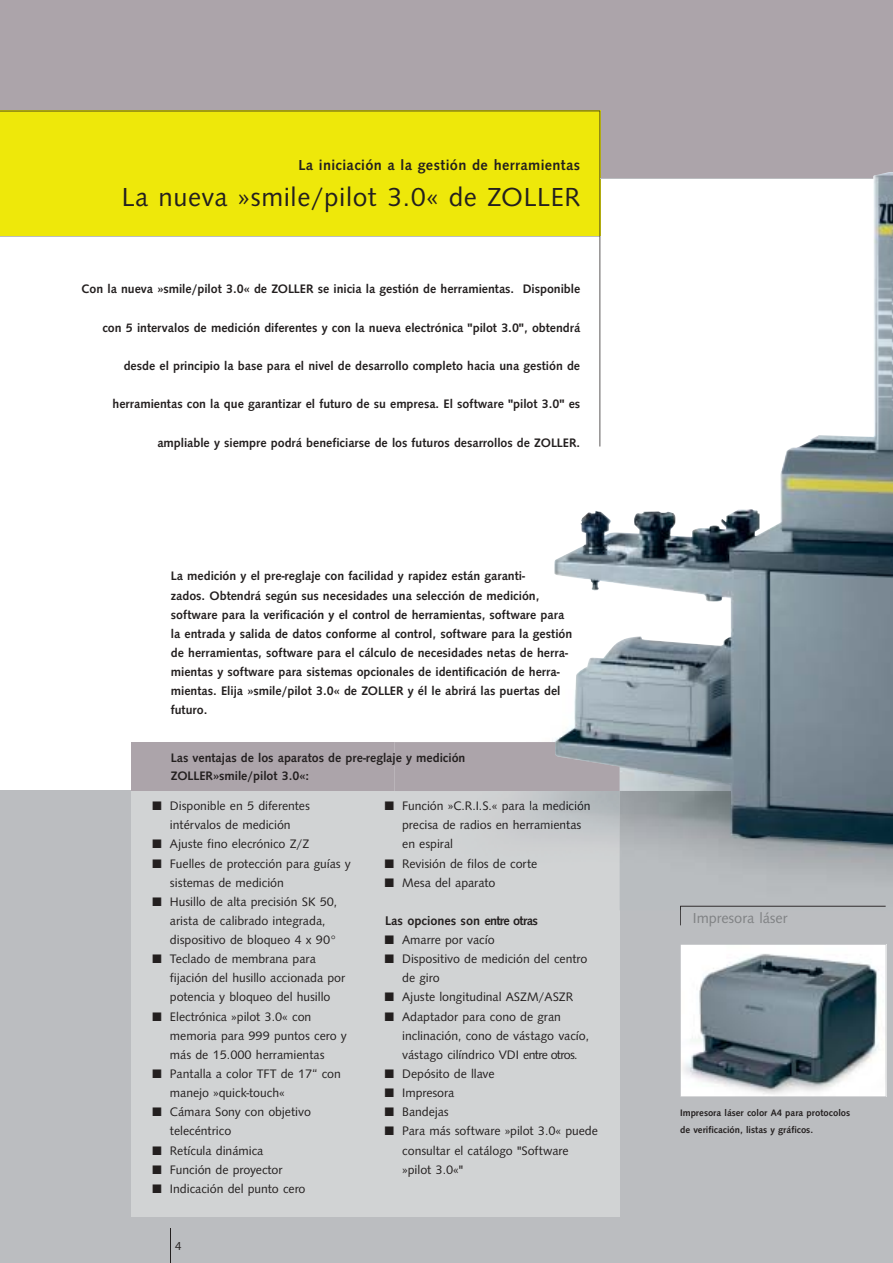
<style>
.page{position:relative;width:893px;height:1263px;background:#fff}
.page>*{position:absolute;margin:0;border:0;box-sizing:border-box;transform-origin:0 0}
.t1{font:27px "Syntax";letter-spacing:.025em;color:#231f1f}
.t2{font:500 15px "Syntax";letter-spacing:.025em;color:#231f1f}
.t3{font:15px "Syntax";color:#808284}
.t4{font:500 13.05px "Syntax";color:#231f1f}
.t5{font:12.75px/19.2px "Syntax";color:#231f1f}
.t6{font:500 12.75px/19.2px "Syntax";color:#231f1f}
.t7{font:12px "Syntax";color:#231f1f}
.t8{font:500 9.75px/16.5px "Syntax";color:#231f1f}
.s1{color:#221f1f}
.s2{color:#221e1f}
.s3{color:#201e1f}
.s4{color:#1f1c1e}
.s5{color:#1f1b1e}
.s6{color:#1e1b1c}
.s7{color:#1b191b}
.s8{color:#191719}
.s9{color:#171619}
.s10{color:#161619}
.s11{color:#1c1b1c}
.s12{color:#201f1f}
</style>
<div class="page">
<div style="left:0;top:0;width:893px;height:179px;background:#aca4aa"></div>
<div style="left:0;top:791px;width:893px;height:472px;background:#bbbdc0"></div>
<div style="left:131px;top:742px;width:488px;height:49px;background:#aca4aa"></div>
<div style="left:131px;top:791px;width:488px;height:425px;background:#d1d3d4"></div>
<svg style="left:680px;top:944px;width:206px;height:153px;background:#909ba2"></svg>
<hr style="left:170px;top:1228px;width:1px;height:35px;background:#231f1f">
<svg style="left:0;top:111px;width:600px;height:281px"></svg>
<hr style="left:600px;top:178px;width:293px;height:1px;background:#bbbdc0">
<img style="left:619px;top:846px;width:274px;height:64px">
<img style="left:680px;top:906px;width:206px;height:4px">
<img style="left:554px;top:392px;width:339px;height:454px">
<p class="t2" style="left:299px;top:158px;width:283px">La iniciación a la gestión de herramientas</p>
<h1 class="t1" style="left:122px;top:185px;width:460px">La nueva »smile/pilot 3.0« de ZOLLER</h1>
<p class="t6" style="left:82px;top:280px;width:500px">Con la nueva »smile/pilot 3.0« de ZOLLER se inicia la gestión de herramientas. Disponible</p>
<p class="t6" style="left:102px;top:319px;width:479px">con 5 intervalos de medición diferentes y con la nueva electrónica "pilot 3.0", obtendrá</p>
<p class="t6" style="left:124px;top:357px;width:458px">desde el principio la base para el nivel de desarrollo completo hacia una gestión de</p>
<p class="t6" style="left:113px;top:395px;width:469px">herramientas con la que garantizar el futuro de su empresa. El software "pilot 3.0" es</p>
<p class="t6" style="left:157px;top:433px;width:424px">ampliable y siempre podrá beneficiarse de los futuros desarrollos de ZOLLER.</p>
<p class="t6" style="left:171px;top:567px;width:403px">La medición y el pre-reglaje con facilidad y rapidez están garanti-<br>zados. Obtendrá según sus necesidades una selección de medición, software para la verificación y el control de herramientas, software para la entrada y salida de datos conforme al control, software para la gestión de herramientas, software para el cálculo de necesidades netas de herra&shy;mientas y software para sistemas opcionales de identificación de herra&shy;mientas. Elija »smile/pilot 3.0« de ZOLLER y él le abrirá las puertas del futuro.</p>
<p class="t6" style="left:171px;top:750px;width:296px;line-height:18px">Las ventajas de los aparatos de pre-reglaje y medición<br>ZOLLER»smile/pilot 3.0«:</p>
<p class="t5" style="left:153px;top:797px;width:158px;text-align:center">■ Disponible en 5 diferentes intérvalos de medición</p>
<p class="t5" style="left:153px;top:835px;width:158px">■ Ajuste fino elecrónico Z/Z</p>
<p class="t5" style="left:170px;top:854px;width:182px;text-indent:-17px">■ Fuelles de protección para guías y sistemas de medición</p>
<p class="t5" style="left:170px;top:893px;width:169px;text-indent:-17px">■ Husillo de alta precisión SK 50, arista de calibrado integrada, dispositivo de bloqueo 4 x 90°</p>
<p class="t5" style="left:170px;top:950px;width:177px;text-indent:-17px">■ Teclado de membrana para fijación del husillo accionada por potencia y bloqueo del husillo</p>
<p class="t5" style="left:170px;top:1008px;width:178px;text-indent:-17px">■ Electrónica »pilot 3.0« con memoria para 999 puntos cero y más de 15.000 herramientas</p>
<p class="t5" style="left:170px;top:1065px;width:172px;text-indent:-17px">■ Pantalla a color TFT de 17“ con manejo »quick-touch«</p>
<p class="t5" style="left:170px;top:1103px;width:142px;text-indent:-17px">■ Cámara Sony con objetivo telecéntrico</p>
<p class="t5" style="left:153px;top:1141px;width:112px">■ Retícula dinámica</p>
<p class="t5" style="left:153px;top:1161px;width:131px">■ Función de proyector</p>
<p class="t5" style="left:153px;top:1180px;width:154px">■ Indicación del punto cero</p>
<p class="t7" style="left:175px;top:1241px;width:8px">4</p>
<p class="t5" style="left:402px;top:797px;width:190px">Función »C.R.I<span class="s1">.S.«</span> <span class="s2">p</span><span class="s3">ar</span><span class="s4">a</span> <span class="s5">la</span> <span class="s6">m</span><span class="s7">ed</span><span class="s8">ic</span><span class="s9">ió</span><span class="s10">n </span>precisa de rad<span class="s1">io</span><span class="s3">s</span> <span class="s2">en</span> <span class="s4">herra</span><span class="s6">mienta</span><span class="s11">s </span>en espiral<br>Revisión de fi<span class="s1">lo</span>s <span class="s12">de</span> c<span class="s1">or</span><span class="s12">te<br></span>Mesa del aparato</p>
<p class="t5" style="left:385px;top:797px;width:10px">■</p>
<p class="t5" style="left:385px;top:854px;width:10px">■ ■</p>
<p class="t4" style="left:385px;top:915px;width:154px">Las opciones son entre otras</p>
<p class="t5" style="left:385px;top:931px;width:111px">■ Amarre por vacío</p>
<p class="t5" style="left:402px;top:950px;width:187px;text-indent:-17px">■ Dispositivo de medición del centro de giro</p>
<p class="t5" style="left:385px;top:988px;width:189px">■ Ajuste longitudinal ASZM/ASZR</p>
<p class="t5" style="left:402px;top:1008px;width:188px;text-indent:-17px">■ Adaptador para cono de gran inclinación, cono de vástago vacío, vástago cilíndrico VDI entre otros.</p>
<p class="t5" style="left:385px;top:1065px;width:111px">■ Depósito de llave</p>
<p class="t5" style="left:385px;top:1084px;width:71px">■ Impresora</p>
<p class="t5" style="left:385px;top:1103px;width:65px">■ Bandejas</p>
<p class="t5" style="left:402px;top:1122px;width:197px;text-indent:-17px">■ Para más software »pilot 3.0« puede consultar el catálogo "Software »pilot 3.0«"</p>
<p class="t3" style="left:693px;top:912px;width:96px">Impresora láser</p>
<p class="t8" style="left:680px;top:1105px;width:171px">Impresora láser color A4 para protocolos de verificación, listas y gráficos.</p>
</div>
